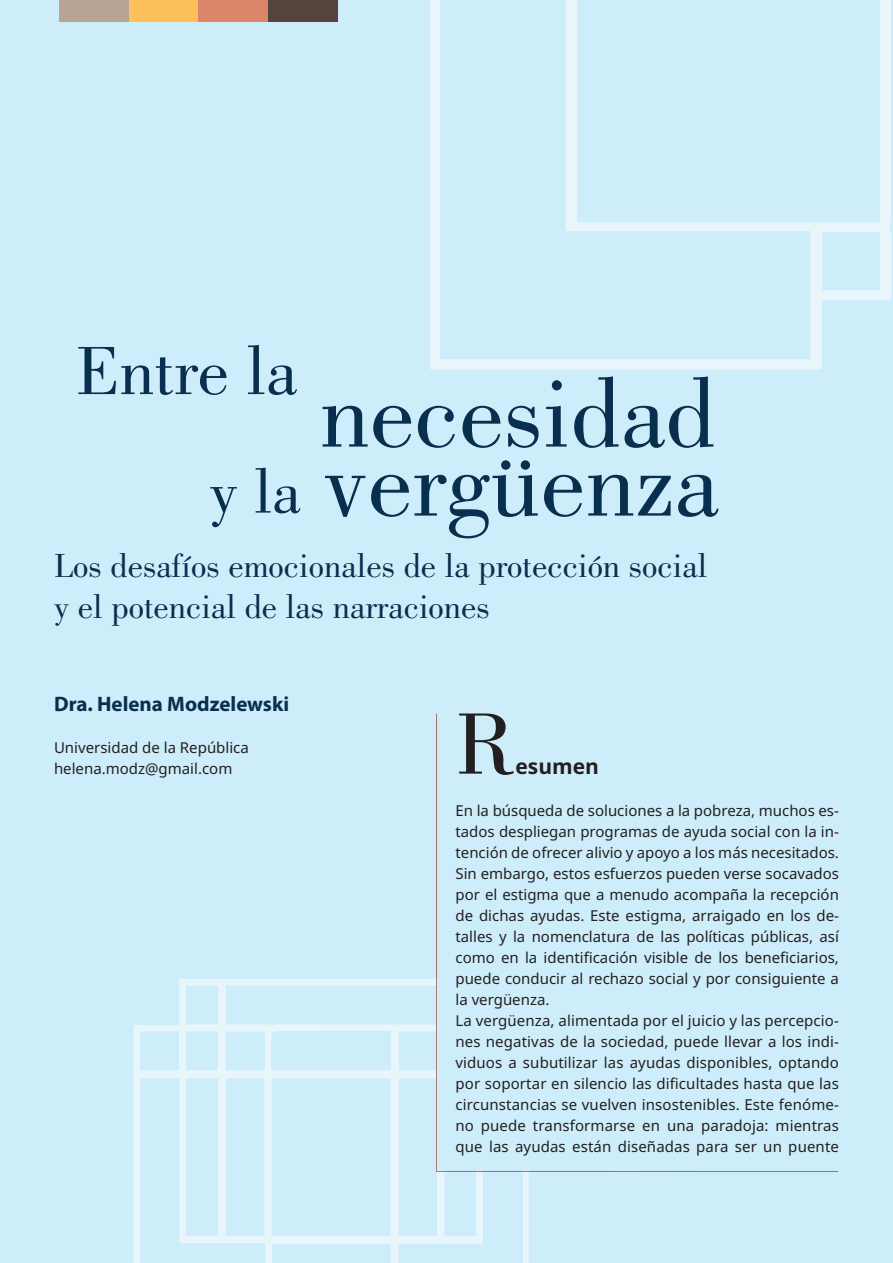
<style>
.page{position:relative;width:893px;height:1263px;background:#fff}
.page>*{position:absolute;margin:0;border:0;box-sizing:border-box;transform-origin:0 0}
.t1{font:100.5px "Bodoni";color:#092f4e}
.t2{font:90px "Bodoni Std";color:#231f20}
.t3{font:70.5px "Bodoni";color:#092f4e}
.t4{font:34.5px/40.5px "Bodoni";color:#092f4e}
.t5{font:21px "Myriad Variable Concept";color:#092f4e}
.t6{font:700 21px "Noto Sans";color:#231f20}
.t7{font:15px/21px "Noto Sans";color:#231f20}
.s1{font-size:64.5px}
</style>
<div class="page">
<div style="left:0;top:0;width:893px;height:1262px;background:#ceedfa"></div>
<svg style="left:133px;top:979px;width:396px;height:284px"></svg>
<svg style="left:436px;top:713px;width:403px;height:459px"></svg>
<div style="left:438px;top:631px;width:374px;height:538px;background:#ceedfa"></div>
<svg style="left:430px;top:0;width:461px;height:369px"></svg>
<div style="left:59px;top:0;width:70px;height:21px;background:#baa594"></div>
<div style="left:129px;top:0;width:69px;height:21px;background:#fdc05a"></div>
<div style="left:268px;top:0;width:70px;height:21px;background:#55433e"></div>
<div style="left:198px;top:0;width:70px;height:21px;background:#dc8569"></div>
<h3 class="t3" style="left:76px;top:332px;width:223px">Entre la</h3>
<h1 class="t1" style="left:320px;top:357px;width:398px">necesidad</h1>
<h1 class="t1" style="left:210px;top:426px;width:511px"><span class="s1">y la</span> vergüenza</h1>
<h3 class="t4" style="left:54px;top:546px;width:655px">Los desafíos emocionales de la protección social y el potencial de las narraciones</h3>
<h3 class="t5" style="left:54px;top:691px;width:237px">-Dra. -Helena -Modzelewski</h3>
<p class="t7" style="left:54px;top:737px;width:196px">Universidad de la República helena.modz@gmail.com</p>
<h2 class="t2" style="left:455px;top:694px;width:62px">R</h2>
<h3 class="t6" style="left:515px;top:754px;width:85px">esumen</h3>
<p class="t7" style="left:455px;top:800px;width:385px">En la búsqueda de soluciones a la pobreza, muchos es&shy;tados despliegan programas de ayuda social con la in&shy;tención de ofrecer alivio y apoyo a los más necesitados.<br>Sin embargo, estos esfuerzos pueden verse socavados por el estigma que a menudo acompaña la recepción de dichas ayudas. Este estigma, arraigado en los de&shy;talles y la nomenclatura de las políticas públicas, así como en la identificación visible de los beneficiarios, puede conducir al rechazo social y por consiguiente a la vergüenza.<br>La vergüenza, alimentada por el juicio y las percepcio&shy;nes negativas de la sociedad, puede llevar a los indi&shy;viduos a subutilizar las ayudas disponibles, optando por soportar en silencio las dificultades hasta que las circunstancias se vuelven insostenibles. Este fenóme&shy;no puede transformarse en una paradoja: mientras que las ayudas están diseñadas para ser un puente</p>
</div>
